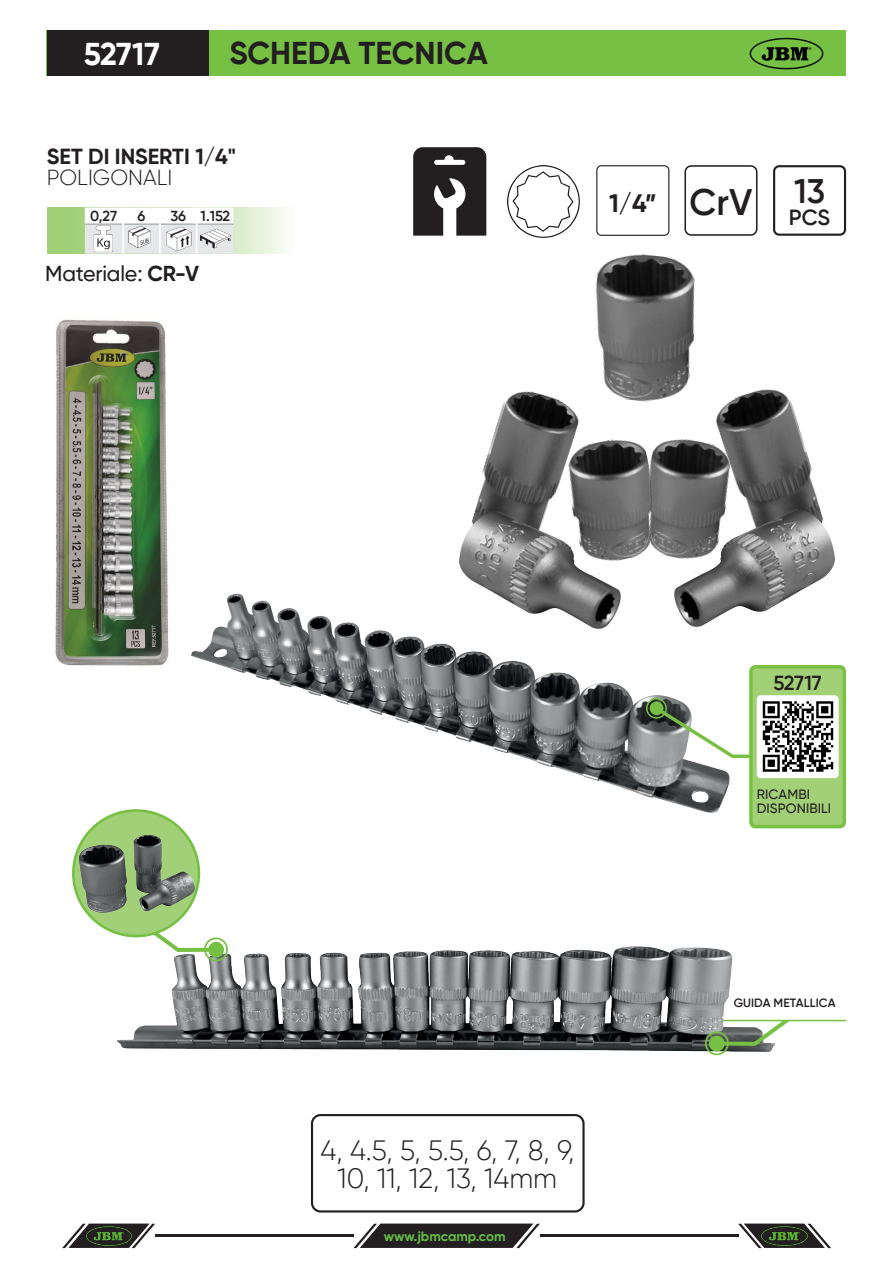
<style>
.page{position:relative;width:893px;height:1263px;background:#fff}
.page>*{position:absolute;margin:0;border:0;box-sizing:border-box;transform-origin:0 0}
.t1{font:600 36.9px "Gilroy";color:#231f20}
.t2{font:600 34.05px "Gilroy";color:#231f20}
.t3{font:700 31.5px "Gilroy";letter-spacing:-.005em;color:#231f20}
.t4{font:700 31.5px "Gilroy";letter-spacing:-.01em;color:#fff}
.Descripciones_tablas{font:300 27.9px/27.9px "Gilroy";color:#231f20;text-align:center}
._1_2____recuadres{font:700 25.2px "Gilroy";color:#231f20}
.t5{font:600 21.9px "Gilroy";color:#231f20}
.TÍTULO{font:700 21.75px "Gilroy";color:#231f20}
.TÍTULO-2{font:300 21.75px "Gilroy";color:#231f20}
.t6{font:500 21.6px "Gilroy";letter-spacing:-.01em;color:#231f20}
.t7{font:600 20.25px "Gilroy";letter-spacing:-.01em;color:#231f20}
.info_peso_y_cantidad{font:600 14.4px "Gilroy";letter-spacing:-.01em;color:#231f20}
.t8{font:500 13.5px "Gilroy";letter-spacing:.01em;color:#231f20}
.t9{font:700 13.5px "Gilroy";color:#65bc46}
.t10{font:600 12px "Gilroy";letter-spacing:.01em;color:#231f20}
.s1{font-weight:700}
</style>
<div class="page">
<hr style="left:155px;top:1234px;width:198px;height:3px;background:#231f20">
<hr style="left:540px;top:1234px;width:198px;height:3px;background:#231f20">
<svg style="left:353px;top:1223px;width:187px;height:25px;background:#484546"></svg>
<svg style="left:62px;top:1223px;width:93px;height:25px"></svg>
<svg style="left:738px;top:1223px;width:93px;height:25px"></svg>
<img style="left:85px;top:1225px;width:48px;height:21px">
<img style="left:760px;top:1225px;width:48px;height:21px">
<svg style="left:47px;top:31px;width:799px;height:45px;background:#639c3b"></svg>
<div style="left:773px;top:165px;width:73px;height:71px;border:2px solid #231f20;border-radius:5px"></div>
<div style="left:684px;top:165px;width:73px;height:71px;border:2px solid #231f20;border-radius:6px"></div>
<img style="left:748px;top:36px;width:77px;height:35px">
<div style="left:596px;top:165px;width:73px;height:71px;border:1px solid #231f20;border-radius:4px"></div>
<img style="left:508px;top:166px;width:72px;height:72px">
<img style="left:55px;top:319px;width:114px;height:347px">
<svg style="left:413px;top:147px;width:73px;height:89px"></svg>
<img style="left:191px;top:592px;width:539px;height:221px">
<img style="left:117px;top:946px;width:616px;height:106px">
<svg style="left:143px;top:936px;width:87px;height:27px"></svg>
<hr style="left:723px;top:1020px;width:123px;height:1px;background:#76c043">
<svg style="left:703px;top:1017px;width:87px;height:39px"></svg>
<svg style="left:47px;top:207px;width:239px;height:47px"></svg>
<hr style="left:122px;top:224px;width:2px;height:30px;background:#fff">
<hr style="left:159px;top:224px;width:2px;height:30px;background:#fff">
<hr style="left:196px;top:224px;width:1px;height:30px;background:#fff">
<img style="left:90px;top:225px;width:28px;height:28px">
<img style="left:127px;top:225px;width:25px;height:24px">
<img style="left:165px;top:225px;width:28px;height:27px">
<img style="left:200px;top:224px;width:31px;height:29px">
<div style="left:311px;top:1114px;width:274px;height:98px;border:2px solid #231f20;border-radius:9px"></div>
<div style="left:646px;top:698px;width:21px;height:21px;border:2px solid #76c043;border-radius:50%"></div>
<svg style="left:652px;top:703px;width:97px;height:57px"></svg>
<div style="left:650px;top:701px;width:13px;height:14px;background:#78c042;border-radius:50%"></div>
<div style="left:751px;top:667px;width:93px;height:160px;background:#a1d076;border-radius:5px"></div>
<div style="left:749px;top:665px;width:97px;height:163px;border:3px solid #78c042;border-radius:5px"></div>
<img style="left:757px;top:695px;width:82px;height:83px">
<img style="left:73px;top:815px;width:126px;height:121px">
<div style="left:72px;top:809px;width:128px;height:128px;border:3px solid #76c043;border-radius:50%"></div>
<img style="left:667px;top:439px;width:44px;height:118px">
<img style="left:711px;top:389px;width:110px;height:121px">
<img style="left:674px;top:510px;width:161px;height:116px">
<img style="left:583px;top:439px;width:84px;height:121px">
<img style="left:474px;top:391px;width:109px;height:121px">
<img style="left:459px;top:512px;width:161px;height:116px">
<img style="left:595px;top:254px;width:100px;height:148px">
<p class="t4" style="left:84px;top:34px;width:78px">52717</p>
<p class="t3" style="left:229px;top:33px;width:260px">SCHEDA TECNICA</p>
<p class="TÍTULO" style="left:47px;top:143px;width:191px">SET DI INSERTI 1/4"</p>
<p class="TÍTULO-2" style="left:47px;top:164px;width:127px">POLIGONALI</p>
<p class="info_peso_y_cantidad" style="left:90px;top:207px;width:28px">0,27</p>
<p class="info_peso_y_cantidad" style="left:138px;top:207px;width:9px">6</p>
<p class="info_peso_y_cantidad" style="left:170px;top:207px;width:17px">36</p>
<p class="info_peso_y_cantidad" style="left:201px;top:207px;width:31px">1.152</p>
<p class="t6" style="left:45px;top:260px;width:155px">Materiale: <span class="s1">CR-V</span></p>
<p class="_1_2____recuadres" style="left:609px;top:187px;width:49px">1/4”</p>
<p class="t1" style="left:689px;top:179px;width:64px">CrV</p>
<p class="t2" style="left:794px;top:170px;width:32px">13</p>
<p class="t5" style="left:789px;top:203px;width:43px">PCS</p>
<p class="Descripciones_tablas" style="left:320px;top:1136px;width:255px">4, 4.5, 5, 5.5, 6, 7, 8, 9,<br>10, 11, 12, 13, 14mm</p>
<p class="t9" style="left:384px;top:1228px;width:123px">www.jbmcamp.com</p>
<p class="t7" style="left:773px;top:670px;width:50px">52717</p>
<p class="t8" style="left:757px;top:786px;width:55px">RICAMBI</p>
<p class="t8" style="left:757px;top:800px;width:76px">DISPONIBILI</p>
<p class="t10" style="left:734px;top:995px;width:103px">GUIDA METALLICA</p>
</div>
